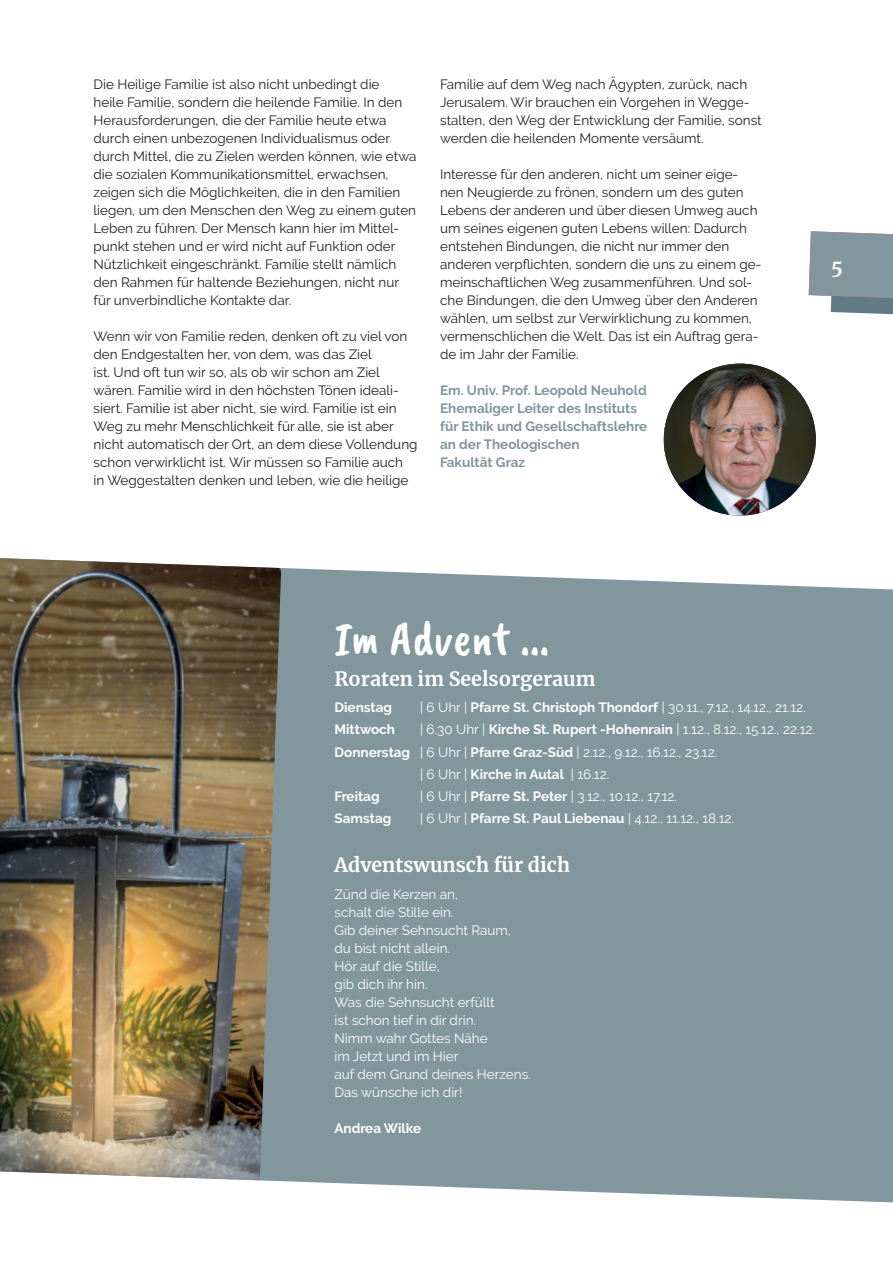
<style>
.page{position:relative;width:893px;height:1263px;background:#fff}
.page>*{position:absolute;margin:0;border:0;box-sizing:border-box;transform-origin:0 0}
.t1{font:48px "Caveat Brush";color:#fff}
.t2{font:700 19.5px "Merriweather";color:#fff}
.t3{font:13.5px/18px "Raleway";color:#231f20}
.t4{font:13.5px/18px "Raleway";color:#fff}
.t5{font:700 13.5px/18px "Raleway";color:#81969d}
.t6{font:700 13.5px "Raleway";color:#fff}
.s1{font-weight:700}
</style>
<div class="page">
<div style="left:250px;top:568px;width:643px;height:634px;background:#81969d"></div>
<img style="left:664px;top:364px;width:152px;height:152px;border-radius:76px">
<img style="left:0;top:558px;width:281px;height:622px">
<svg style="left:809px;top:231px;width:84px;height:83px;background:#889ba1"></svg>
<p class="t3" style="left:94px;top:75px;width:324px">Die Heilige Familie ist also nicht unbedingt die<br>heile Familie, sondern die heilende Familie. In den Herausforderungen, die der Familie heute etwa durch einen unbezogenen Individualismus oder durch Mittel, die zu Zielen werden können, wie etwa die sozialen Kommunikationsmittel, erwachsen, zeigen sich die Möglichkeiten, die in den Familien liegen, um den Menschen den Weg zu einem guten Leben zu führen. Der Mensch kann hier im Mittel&shy;punkt stehen und er wird nicht auf Funktion oder Nützlichkeit eingeschränkt. Familie stellt nämlich den Rahmen für haltende Beziehungen, nicht nur für unverbindliche Kontakte dar.</p>
<p class="t3" style="left:94px;top:327px;width:325px">Wenn wir von Familie reden, denken oft zu viel von den Endgestalten her, von dem, was das Ziel<br>ist. Und oft tun wir so, als ob wir schon am Ziel wären. Familie wird in den höchsten Tönen ideali&shy;siert. Familie ist aber nicht, sie wird. Familie ist ein Weg zu mehr Menschlichkeit für alle, sie ist aber nicht automatisch der Ort, an dem diese Vollendung schon verwirklicht ist. Wir müssen so Familie auch<br>in Weggestalten denken und leben, wie die heilige</p>
<p class="t3" style="left:440px;top:75px;width:323px">Familie auf dem Weg nach Ägypten, zurück, nach Jerusalem. Wir brauchen ein Vorgehen in Wegge&shy;stalten, den Weg der Entwicklung der Familie, sonst werden die heilenden Momente versäumt.</p>
<p class="t3" style="left:440px;top:165px;width:323px">Interesse für den anderen, nicht um seiner eige&shy;nen Neugierde zu frönen, sondern um des guten Lebens der anderen und über diesen Umweg auch um seines eigenen guten Lebens willen: Dadurch entstehen Bindungen, die nicht nur immer den anderen verpflichten, sondern die uns zu einem ge&shy;meinschaftlichen Weg zusammenführen. Und sol&shy;che Bindungen, die den Umweg über den Anderen wählen, um selbst zur Verwirklichung zu kommen, vermenschlichen die Welt. Das ist ein Auftrag gera&shy;de im Jahr der Familie.</p>
<p class="t5" style="left:440px;top:381px;width:209px">Em. Univ. Prof. Leopold Neuhold<br>Ehemaliger Leiter des Instituts für Ethik und Gesellschaftslehre an der Theologischen<br>Fakultät Graz</p>
<h1 class="t1" style="left:334px;top:610px;width:216px">Im Advent ...</h1>
<h2 class="t2" style="left:334px;top:665px;width:262px">Roraten im Seelsorgeraum</h2>
<p class="t6" style="left:334px;top:699px;width:59px">Dienstag</p>
<p class="t4" style="left:420px;top:698px;width:387px">| 6 Uhr | <span class="s1">Pfarre St. Christoph Thondorf</span> | 30.11., 7.12., 14.12., 21.12.</p>
<p class="t6" style="left:334px;top:722px;width:62px">Mittwoch</p>
<p class="t4" style="left:420px;top:720px;width:397px">| 6.30 Uhr | <span class="s1">Kirche St. Rupert -Hohenrain</span> | 1.12., 8.12., 15.12., 22.12.</p>
<p class="t4" style="left:334px;top:743px;width:384px"><span class="s1">Donnerstag</span> | 6 Uhr | <span class="s1">Pfarre Graz-Süd</span> | 2.12., 9.12., 16.12., 23.12.</p>
<p class="t4" style="left:420px;top:765px;width:191px">| 6 Uhr | <span class="s1">Kirche in Autal</span> | 16.12.</p>
<p class="t6" style="left:334px;top:788px;width:47px">Freitag</p>
<p class="t4" style="left:420px;top:787px;width:259px">| 6 Uhr | <span class="s1">Pfarre St. Peter</span> | 3.12., 10.12., 17.12.</p>
<p class="t6" style="left:334px;top:811px;width:58px">Samstag</p>
<p class="t4" style="left:420px;top:809px;width:316px">| 6 Uhr | <span class="s1">Pfarre St. Paul Liebenau</span> | 4.12., 11.12., 18.12.</p>
<h2 class="t2" style="left:334px;top:852px;width:237px">Adventswunsch für dich</h2>
<p class="t4" style="left:334px;top:885px;width:198px">Zünd die Kerzen an,<br>schalt die Stille ein.<br>Gib deiner Sehnsucht Raum,<br>du bist nicht allein.<br>Hör auf die Stille,<br>gib dich ihr hin.<br>Was die Sehnsucht erfüllt<br>ist schon tief in dir drin.<br>Nimm wahr Gottes Nähe<br>im Jetzt und im Hier<br>auf dem Grund deines Herzens.<br>Das wünsche ich dir!</p>
<p class="t6" style="left:334px;top:1120px;width:88px">Andrea Wilke</p>
</div>
